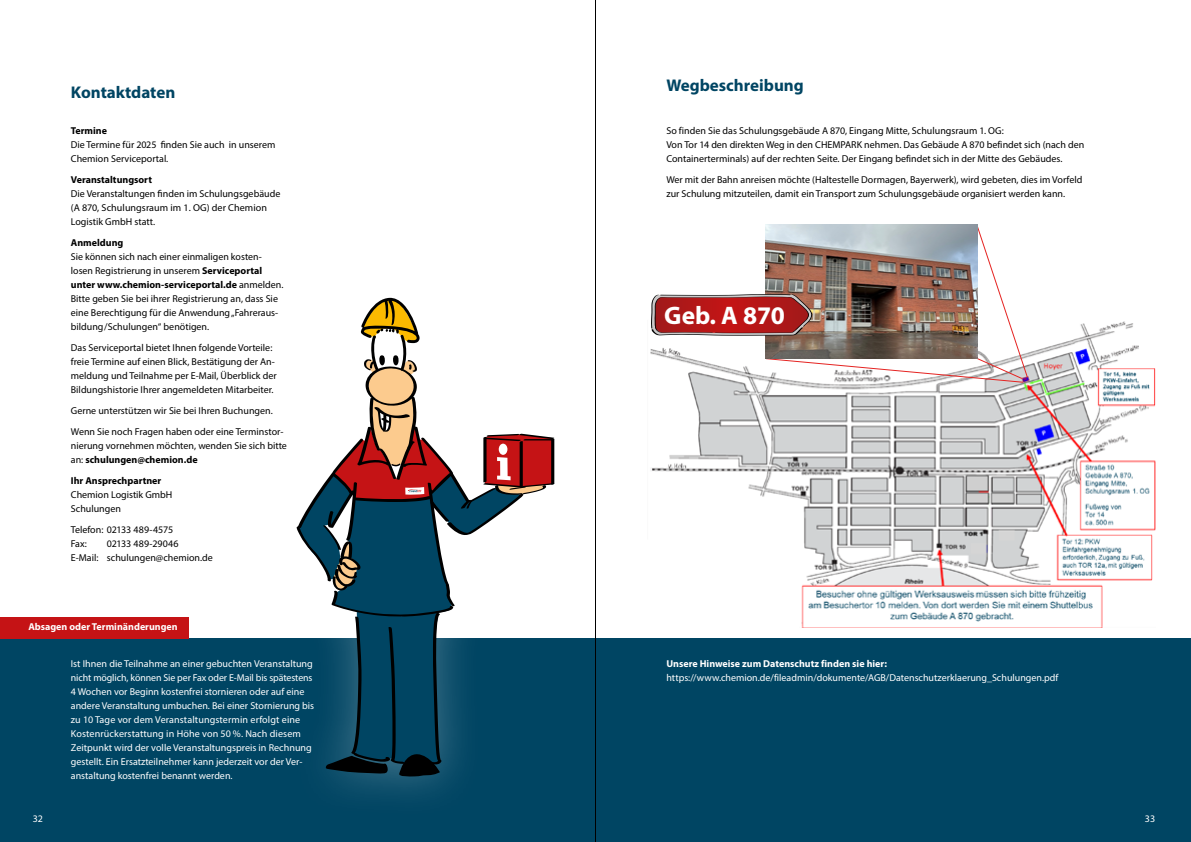
<style>
.page{position:relative;width:1191px;height:842px;background:#fff}
.page>*{position:absolute;margin:0;border:0;box-sizing:border-box;transform-origin:0 0}
.t1{font:700 25.4px "Myriad Pro";color:#fff}
.t2{font:700 17px "Myriad Pro";color:#004563}
.t3{font:10px/14px "Myriad Pro";color:#000}
.t4{font:10px/14px "Myriad Pro";color:#fff}
.t5{font:700 10px "Myriad Pro";color:#fff}
.t6{font:700 10px "Myriad Pro";color:#000}
.s1{font-weight:700}
</style>
<div class="page">
<div style="left:0;top:638px;width:1191px;height:204px;background:#004563"></div>
<div style="left:0;top:617px;width:189px;height:21px;background:#c51315"></div>
<div style="left:256px;top:256px;width:343px;height:564px;background:#fff;opacity:.29"></div>
<svg style="left:296px;top:297px;width:258px;height:480px"></svg>
<img style="left:650px;top:321px;width:505px;height:306px">
<div style="left:651px;top:550px;width:148px;height:87px;background:#fff"></div>
<img style="left:651px;top:224px;width:377px;height:159px">
<hr style="left:595px;top:0;width:1px;height:842px;background:#000">
<h2 class="t2" style="left:71px;top:81px;width:106px">Kontaktdaten</h2>
<h2 class="t2" style="left:666px;top:74px;width:139px">Wegbeschreibung</h2>
<p class="t6" style="left:71px;top:124px;width:38px">Termine</p>
<p class="t3" style="left:71px;top:137px;width:206px">Die Termine für 2025 finden Sie auch in unserem<br>Chemion Serviceportal.</p>
<p class="t6" style="left:71px;top:173px;width:83px">Veranstaltungsort</p>
<p class="t3" style="left:71px;top:186px;width:211px">Die Veranstaltungen finden im Schulungsgebäude (A 870, Schulungsraum im 1. OG) der Chemion<br>Logistik GmbH statt.</p>
<p class="t6" style="left:71px;top:236px;width:54px">Anmeldung</p>
<p class="t3" style="left:71px;top:249px;width:214px">Sie können sich nach einer einmaligen kosten&shy;losen Registrierung in unserem <span class="s1">Serviceportal unter www.chemion-serviceportal.de</span> anmelden.<br>Bitte geben Sie bei ihrer Registrierung an, dass Sie eine Berechtigung für die Anwendung „Fahreraus&shy;bildung/Schulungen“ benötigen.</p>
<p class="t3" style="left:71px;top:340px;width:207px">Das Serviceportal bietet Ihnen folgende Vorteile: freie Termine auf einen Blick, Bestätigung der An&shy;meldung und Teilnahme per E-Mail, Überblick der Bildungshistorie Ihrer angemeldeten Mitarbeiter.</p>
<p class="t3" style="left:71px;top:400px;width:214px;line-height:21px">Gerne unterstützen wir Sie bei Ihren Buchungen.<br>Wenn Sie noch Fragen haben oder eine Terminstor-</p>
<p class="t3" style="left:71px;top:438px;width:217px">nierung vornehmen möchten, wenden Sie sich bitte an: <span class="s1">schulungen@chemion.de</span></p>
<p class="t6" style="left:71px;top:474px;width:92px">Ihr Ansprechpartner</p>
<p class="t3" style="left:71px;top:487px;width:103px">Chemion Logistik GmbH<br>Schulungen</p>
<p class="t3" style="left:71px;top:522px;width:104px">Telefon: 02133 489-4575<br>Fax:</p>
<p class="t3" style="left:666px;top:123px;width:419px">So finden Sie das Schulungsgebäude A 870, Eingang Mitte, Schulungsraum 1. OG:<br>Von Tor 14 den direkten Weg in den CHEMPARK nehmen. Das Gebäude A 870 befindet sich (nach den<br>Containerterminals) auf der rechten Seite. Der Eingang befindet sich in der Mitte des Gebäudes.</p>
<p class="t3" style="left:666px;top:172px;width:417px">Wer mit der Bahn anreisen möchte (Haltestelle Dormagen, Bayerwerk), wird gebeten, dies im Vorfeld zur Schulung mitzuteilen, damit ein Transport zum Schulungsgebäude organisiert werden kann.</p>
<h1 class="t1" style="left:664px;top:298px;width:122px">Geb. A 870</h1>
<p class="t3" style="left:71px;top:536px;width:143px;text-align:center">02133 489-29046<br>E-Mail: schulungen@chemion.de</p>
<p class="t5" style="left:28px;top:620px;width:151px">Absagen oder Terminänderungen</p>
<p class="t4" style="left:71px;top:656px;width:245px">Ist Ihnen die Teilnahme an einer gebuchten Veranstaltung nicht möglich, können Sie per Fax oder E-Mail bis spätestens 4 Wochen vor Beginn kostenfrei stornieren oder auf eine andere Veranstaltung umbuchen. Bei einer Stornierung bis zu 10 Tage vor dem Veranstaltungstermin erfolgt eine Kostenrückerstattung in Höhe von 50 %. Nach diesem Zeitpunkt wird der volle Veranstaltungspreis in Rechnung gestellt. Ein Ersatzteilnehmer kann jederzeit vor der Ver&shy;anstaltung kostenfrei benannt werden.</p>
<p class="t5" style="left:666px;top:657px;width:222px">Unsere Hinweise zum Datenschutz finden sie hier:</p>
<p class="t4" style="left:666px;top:670px;width:393px">https://www.chemion.de/fileadmin/dokumente/AGB/Datenschutzerklaerung_Schulungen.pdf</p>
<p class="t4" style="left:33px;top:811px;width:12px">32</p>
<p class="t4" style="left:1145px;top:811px;width:12px">33</p>
</div>
